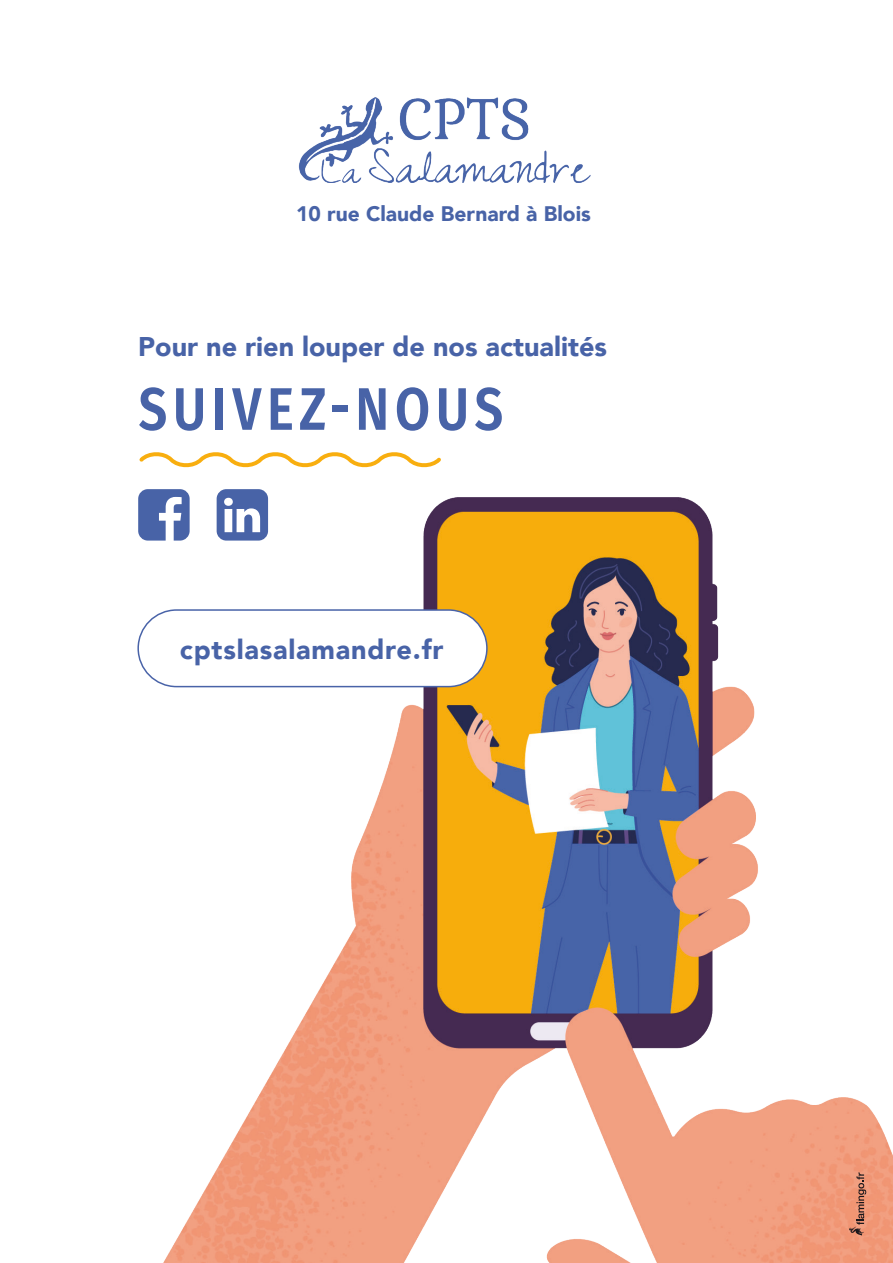
<style>
.page{position:relative;width:893px;height:1263px;background:#fff}
.page>*{position:absolute;margin:0;border:0;box-sizing:border-box;transform-origin:0 0}
.t1{font:600 60px "Fira Sans";letter-spacing:.11em;color:#4863a7;scale:.85 1}
.TITRE_BLEU{font:900 27px "Avenir";color:#4863a7}
.TITRE_BLEU-2{font:900 27px "Avenir";letter-spacing:.03em;color:#4863a7}
.TITRE_BLEU-3{font:900 21px "Avenir";color:#4863a7}
</style>
<div class="page">
<img style="left:298px;top:97px;width:293px;height:86px">
<img style="left:147px;top:497px;width:746px;height:766px">
<svg style="left:849px;top:1172px;width:17px;height:63px"></svg>
<svg style="left:139px;top:452px;width:302px;height:16px"></svg>
<div style="left:138px;top:610px;width:349px;height:77px;background:#fff;border-radius:38px"></div>
<div style="left:137px;top:609px;width:351px;height:78px;border:2px solid #4963a8;border-radius:38px"></div>
<svg style="left:147px;top:497px;width:43px;height:43px"></svg>
<svg style="left:217px;top:497px;width:51px;height:43px"></svg>
<p class="TITRE_BLEU-3" style="left:296px;top:196px;width:296px">10 rue Claude Bernard à Blois</p>
<p class="TITRE_BLEU" style="left:138px;top:323px;width:470px">Pour ne rien louper de nos actualités</p>
<p class="t1" style="left:138px;top:360px;width:431px">SUIVEZ-NOUS</p>
<p class="TITRE_BLEU-2" style="left:180px;top:626px;width:265px">cptslasalamandre.fr</p>
</div>
